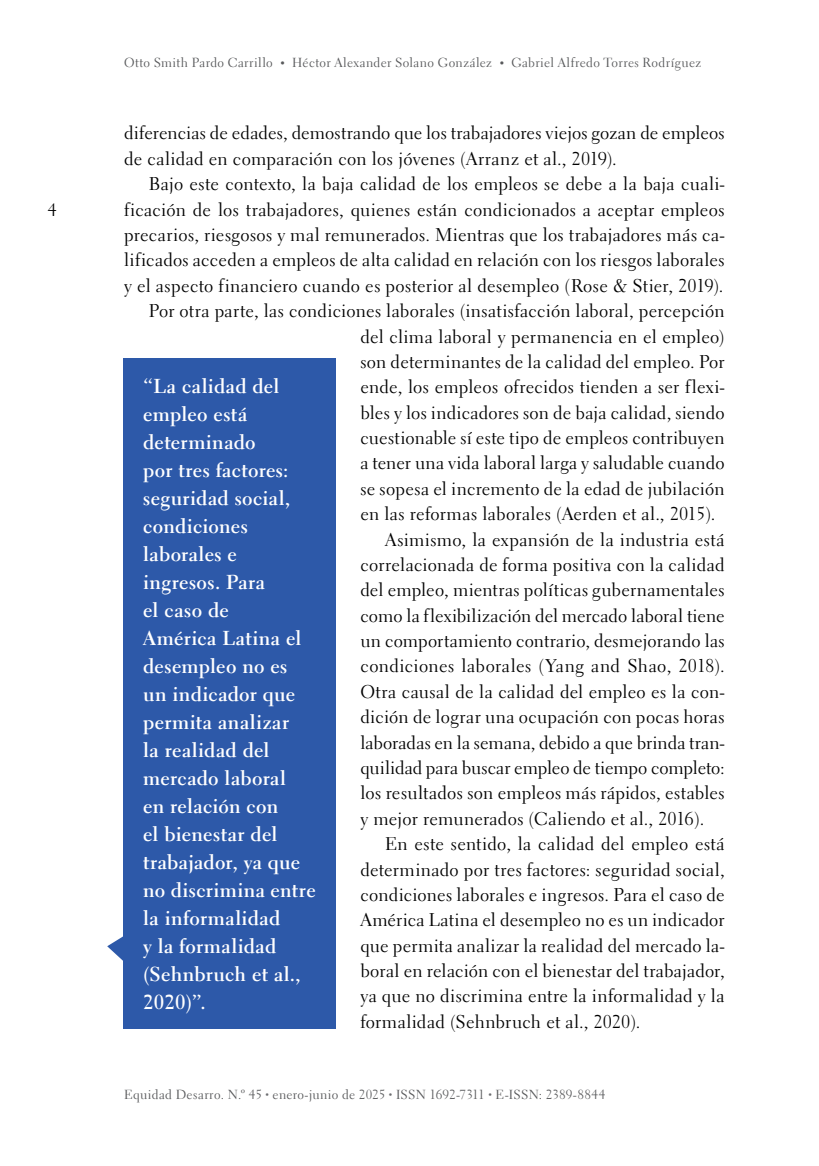
<style>
.page{position:relative;width:819px;height:1166px;background:#fff}
.page>*{position:absolute;margin:0;border:0;box-sizing:border-box;transform-origin:0 0}
._19Destacado{font:700 20.12px/28px "Electra LT Std";letter-spacing:.015em;color:#fff}
._01Body{font:18.38px/25.4px "Electra LT Std";letter-spacing:.01em;color:#000;text-align:justify}
.t1{font:17.5px "Electra LT Std";color:#000}
.t2{font:13.12px "Electra LT Std";letter-spacing:.025em;color:#58595b}
.s1{font-size:8.75px}
.s2{font-size:7px;color:#6d6e71}
</style>
<div class="page">
<svg style="left:107px;top:936px;width:16px;height:25px"></svg>
<div style="left:123px;top:358px;width:212px;height:671px;background:#2d59a9"></div>
<p class="t1" style="left:48px;top:199px;width:10px">4</p>
<p class="t2" style="left:124px;top:55px;width:578px">Otto Smith Pardo Carrillo <span class="s1">•</span> Héctor Alexander Solano González <span class="s1">•</span> Gabriel Alfredo Torres Rodríguez</p>
<p class="_01Body" style="left:124px;top:121px;width:602px">diferencias de edades, demostrando que los trabajadores viejos gozan de empleos de calidad en comparación con los jóvenes (Arranz et al., 2019).</p>
<p class="_01Body" style="left:124px;top:171px;width:602px;text-indent:25px">Bajo este contexto, la baja calidad de los empleos se debe a la baja cuali&shy;ficación de los trabajadores, quienes están condicionados a aceptar empleos precarios, riesgosos y mal remunerados. Mientras que los trabajadores más ca&shy;lificados acceden a empleos de alta calidad en relación con los riesgos laborales y el aspecto financiero cuando es posterior al desempleo (Rose &amp; Stier, 2019).</p>
<p class="_01Body" style="left:360px;top:298px;width:366px;text-indent:-211px">Por otra parte, las condiciones laborales (insatisfacción laboral, percepción del clima laboral y permanencia en el empleo) son determinantes de la calidad del empleo. Por ende, los empleos ofrecidos tienden a ser flexi&shy;bles y los indicadores son de baja calidad, siendo cuestionable sí este tipo de empleos contribuyen a tener una vida laboral larga y saludable cuando se sopesa el incremento de la edad de jubilación en las reformas laborales (Aerden et al., 2015).</p>
<p class="_01Body" style="left:360px;top:527px;width:366px;text-indent:25px">Asimismo, la expansión de la industria está correlacionada de forma positiva con la calidad del empleo, mientras políticas gubernamentales como la flexibilización del mercado laboral tiene un comportamiento contrario, desmejorando las condiciones laborales (Yang and Shao, 2018).<br>Otra causal de la calidad del empleo es la con&shy;dición de lograr una ocupación con pocas horas laboradas en la semana, debido a que brinda tran&shy;quilidad para buscar empleo de tiempo completo: los resultados son empleos más rápidos, estables y mejor remunerados (Caliendo et al., 2016).</p>
<p class="_01Body" style="left:360px;top:831px;width:366px;text-indent:25px">En este sentido, la calidad del empleo está determinado por tres factores: seguridad social, condiciones laborales e ingresos. Para el caso de América Latina el desempleo no es un indicador que permita analizar la realidad del mercado la&shy;boral en relación con el bienestar del trabajador, ya que no discrimina entre la informalidad y la formalidad (Sehnbruch et al., 2020).</p>
<p class="_19Destacado" style="left:143px;top:372px;width:174px">“La calidad del empleo está determinado<br>por tres factores: seguridad social, condiciones laborales e ingresos. Para<br>el caso de<br>América Latina el desempleo no es un indicador que permita analizar<br>la realidad del mercado laboral<br>en relación con<br>el bienestar del trabajador, ya que no discrimina entre la informalidad<br>y la formalidad (Sehnbruch et al.,<br>2020)”.</p>
<p class="t2" style="left:124px;top:1086px;width:482px">Equidad Desarro. N.º 45 <span class="s2">•</span> enero-junio de 2025 <span class="s2">•</span> ISSN 1692-7311 <span class="s2">•</span> E-ISSN: 2389-8844</p>
</div>
